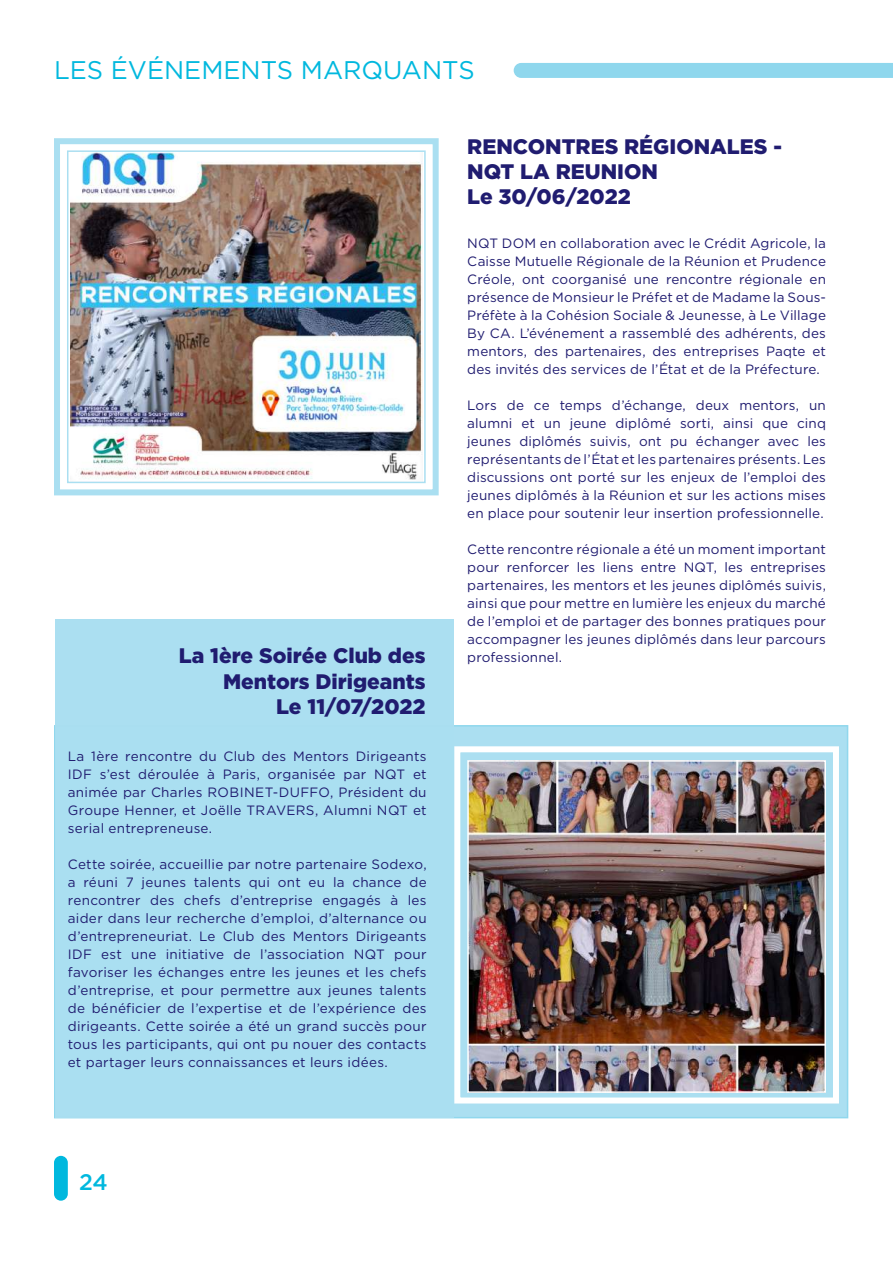
<style>
.page{position:relative;width:893px;height:1263px;background:#fff}
.page>*{position:absolute;margin:0;border:0;box-sizing:border-box;transform-origin:0 0}
.t1{font:25.5px "Gotham";color:#00b8de}
.t2{font:500 22.5px "Gotham";color:#00b8de}
.t3{font:900 21px/25.2px "Gotham";color:#201c70;text-align:right}
.t4{font:13.5px/18px "Gotham";letter-spacing:.015em;color:#201c70;text-align:justify}
</style>
<div class="page">
<div style="left:54px;top:1156px;width:14px;height:45px;background:#00b8de;border-radius:7px"></div>
<div style="left:54px;top:725px;width:794px;height:393px;background:#aadff1;border:2px solid #8fd7ed"></div>
<div style="left:55px;top:619px;width:399px;height:499px;background:#aadff1"></div>
<div style="left:514px;top:63px;width:379px;height:15px;background:#8fd7ed"></div>
<div style="left:454px;top:746px;width:385px;height:357px;border:6px solid #fff"></div>
<img style="left:470px;top:763px;width:353px;height:327px">
<div style="left:467px;top:760px;width:359px;height:333px;border:2px solid #fff"></div>
<div style="left:54px;top:138px;width:385px;height:357px;border:6px solid #aadff1"></div>
<img style="left:70px;top:153px;width:352px;height:327px">
<div style="left:67px;top:150px;width:359px;height:333px;border:2px solid #aadff1"></div>
<h1 class="t1" style="left:54px;top:56px;width:422px">LES ÉVÉNEMENTS MARQUANTS</h1>
<h3 class="t3" style="left:179px;top:643px;width:248px">La 1ère Soirée Club des<br>Mentors Dirigeants<br>Le 11/07/2022</h3>
<p class="t4" style="left:68px;top:747px;width:360px">La 1ère rencontre du Club des Mentors Dirigeants IDF s’est déroulée à Paris, organisée par NQT et animée par Charles ROBINET-DUFFO, Président du Groupe Henner, et Joëlle TRAVERS, Alumni NQT et serial entrepreneuse.</p>
<p class="t4" style="left:68px;top:855px;width:360px">Cette soirée, accueillie par notre partenaire Sodexo, a réuni 7 jeunes talents qui ont eu la chance de rencontrer des chefs d’entreprise engagés à les aider dans leur recherche d’emploi, d’alternance ou d’entrepreneuriat. Le Club des Mentors Dirigeants IDF est une initiative de l’association NQT pour favoriser les échanges entre les jeunes et les chefs d’entreprise, et pour permettre aux jeunes talents de bénéficier de l’expertise et de l’expérience des dirigeants. Cette soirée a été un grand succès pour tous les participants, qui ont pu nouer des contacts et partager leurs connaissances et leurs idées.</p>
<h3 class="t3" style="left:467px;top:133px;width:316px;text-align:left">RENCONTRES RÉGIONALES -<br>NQT LA REUNION<br>Le 30/06/2022</h3>
<p class="t4" style="left:467px;top:234px;width:360px">NQT DOM en collaboration avec le Crédit Agricole, la Caisse Mutuelle Régionale de la Réunion et Prudence Créole, ont coorganisé une rencontre régionale en présence de Monsieur le Préfet et de Madame la Sous-Préfète à la Cohésion Sociale &amp; Jeunesse, à Le Village By CA. L’événement a rassemblé des adhérents, des mentors, des partenaires, des entreprises Paqte et des invités des services de l’État et de la Préfecture.</p>
<p class="t4" style="left:467px;top:396px;width:360px">Lors de ce temps d’échange, deux mentors, un alumni et un jeune diplômé sorti, ainsi que cinq jeunes diplômés suivis, ont pu échanger avec les représentants de l’État et les partenaires présents. Les discussions ont porté sur les enjeux de l’emploi des jeunes diplômés à la Réunion et sur les actions mises en place pour soutenir leur insertion professionnelle.</p>
<p class="t4" style="left:467px;top:540px;width:360px">Cette rencontre régionale a été un moment important pour renforcer les liens entre NQT, les entreprises partenaires, les mentors et les jeunes diplômés suivis, ainsi que pour mettre en lumière les enjeux du marché de l’emploi et de partager des bonnes pratiques pour accompagner les jeunes diplômés dans leur parcours professionnel.</p>
<h2 class="t2" style="left:79px;top:1167px;width:30px">24</h2>
</div>
